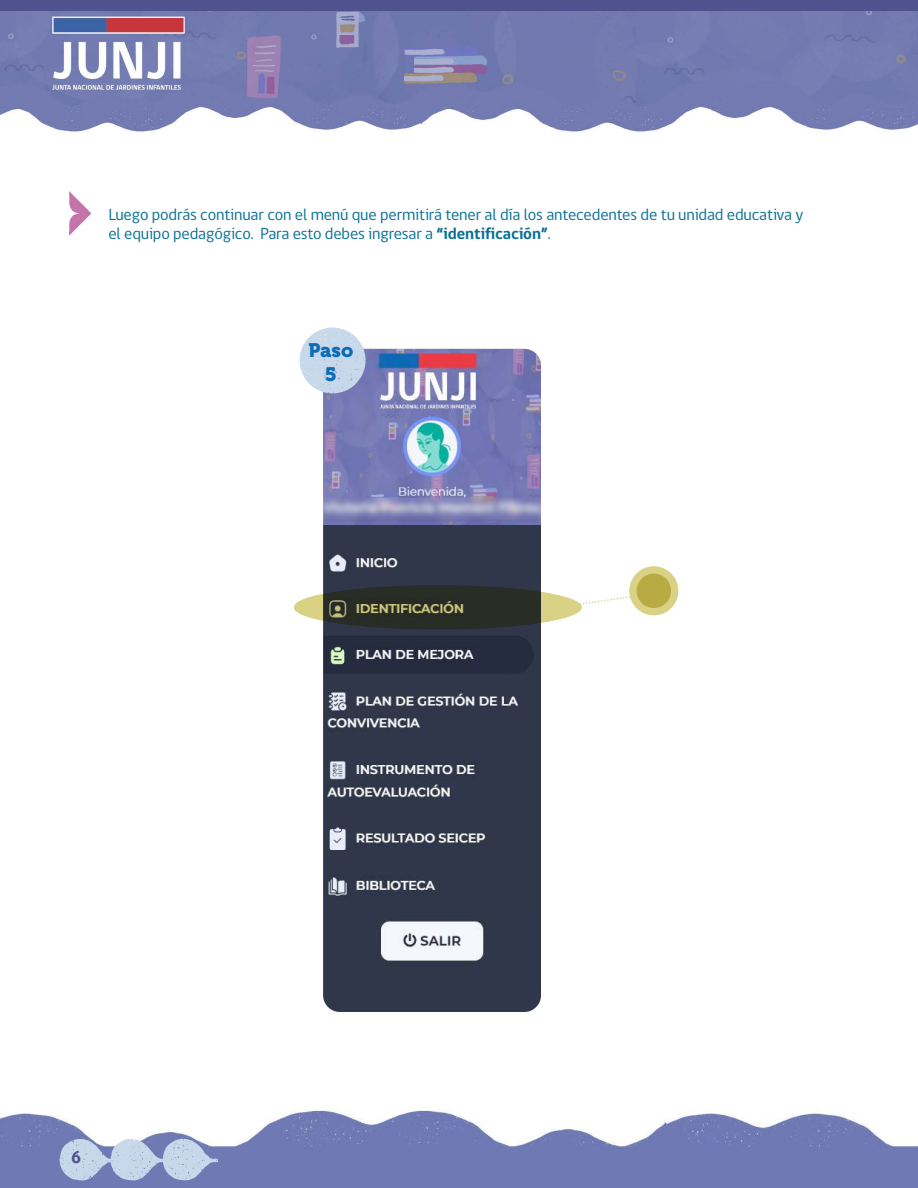
<style>
.page{position:relative;width:918px;height:1188px;background:#fff}
.page>*{position:absolute;margin:0;border:0;box-sizing:border-box;transform-origin:0 0}
.t1{font:19.35px/23.2px "Museo 900";color:#0d6cb6;text-align:center}
.t2{font:700 18px "Dax";color:#4e528f}
.t3{font:16.5px/19.8px "gob CL";letter-spacing:-.01em;color:#087094}
.s1{font-weight:700}
</style>
<div class="page">
<img style="left:1px;top:1109px;width:917px;height:79px">
<img style="left:0;top:11px;width:917px;height:121px">
<svg style="left:60px;top:1139px;width:158px;height:41px"></svg>
<img style="left:917px;top:11px;width:1px;height:114px">
<div style="left:0;top:0;width:918px;height:11px;background:#4e528f"></div>
<svg style="left:69px;top:191px;width:22px;height:45px"></svg>
<img style="left:323px;top:349px;width:218px;height:663px">
<svg style="left:299px;top:327px;width:67px;height:67px"></svg>
<svg style="left:294px;top:586px;width:287px;height:43px;fill:#282d26"></svg>
<div style="left:294px;top:585px;width:287px;height:44px;border:1px solid #d9d184;border-radius:50%"></div>
<div style="left:630px;top:567px;width:48px;height:48px;background:#d9d184;border-radius:50%"></div>
<div style="left:630px;top:566px;width:48px;height:49px;border:1px solid #d9d184;border-radius:50%"></div>
<svg style="left:568px;top:591px;width:82px;height:17px"></svg>
<div style="left:637px;top:574px;width:34px;height:33px;background:#b8ab44;border-radius:50%"></div>
<div style="left:637px;top:574px;width:34px;height:34px;border:1px solid #d9d184;border-radius:50%"></div>
<p class="t3" style="left:108px;top:205px;width:696px">Luego podrás continuar con el menú que permitirá tener al día los antecedentes de tu unidad educativa y el equipo pedagógico. Para esto debes ingresar a <span class="s1">“identificación”</span>.</p>
<p class="t1" style="left:308px;top:339px;width:46px">Paso<br>5</p>
<p class="t2" style="left:71px;top:1147px;width:12px">6</p>
</div>
